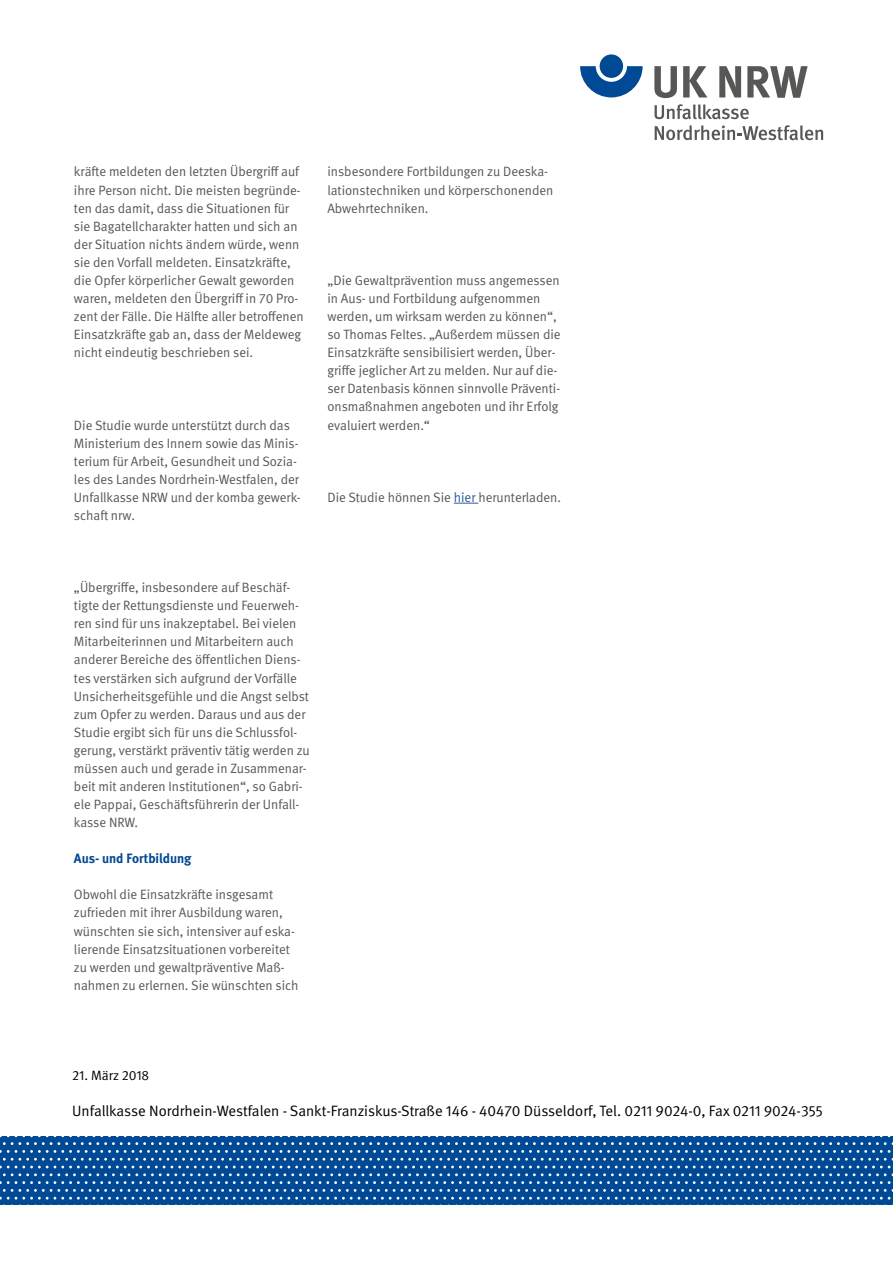
<style>
.page{position:relative;width:893px;height:1263px;background:#fff}
.page>*{position:absolute;margin:0;border:0;box-sizing:border-box;transform-origin:0 0}
.t1{font:15px "DGUV Meta";color:#000}
.t2{font:13.5px/18px "DGUV Meta";color:#575756}
.t3{font:700 13.5px "DGUV Meta";color:#004994}
.t4{font:13.5px "DGUV Meta";color:#000}
.s1{color:#275b9b}
</style>
<div class="page">
<svg style="left:580px;top:66px;width:63px;height:31px"></svg>
<div style="left:600px;top:54px;width:23px;height:24px;background:#004994;border-radius:50%"></div>
<svg style="left:654px;top:66px;width:23px;height:32px"></svg>
<svg style="left:683px;top:66px;width:24px;height:31px"></svg>
<svg style="left:719px;top:66px;width:22px;height:31px"></svg>
<svg style="left:747px;top:66px;width:61px;height:32px"></svg>
<svg style="left:655px;top:104px;width:94px;height:15px"></svg>
<svg style="left:655px;top:125px;width:168px;height:15px"></svg>
<svg style="left:0;top:1136px;width:893px;height:69px;background:#17599d"></svg>
<svg style="left:454px;top:503px;width:24px;height:1px"></svg>
<p class="t2" style="left:74px;top:163px;width:231px">kräfte meldeten den letzten Übergriff auf ihre Person nicht. Die meisten begründe&shy;ten das damit, dass die Situationen für sie Bagatellcharakter hatten und sich an der Situation nichts ändern würde, wenn sie den Vorfall meldeten. Einsatzkräfte, die Opfer körperlicher Gewalt geworden waren, meldeten den Übergriff in 70 Pro&shy;zent der Fälle. Die Hälfte aller betroffenen Einsatzkräfte gab an, dass der Meldeweg nicht eindeutig beschrieben sei.</p>
<p class="t2" style="left:74px;top:416px;width:228px">Die Studie wurde unterstützt durch das Ministerium des Innern sowie das Minis&shy;terium für Arbeit, Gesundheit und Sozia&shy;les des Landes Nordrhein-Westfalen, der Unfallkasse NRW und der komba gewerk&shy;schaft nrw.</p>
<p class="t2" style="left:327px;top:163px;width:227px">insbesondere Fortbildungen zu Deeska&shy;lationstechniken und körperschonenden<br>Abwehrtechniken.</p>
<p class="t2" style="left:327px;top:272px;width:235px">„Die Gewaltprävention muss angemessen in Aus- und Fortbildung aufgenommen werden, um wirksam werden zu können“, so Thomas Feltes. „Außerdem müssen die Einsatzkräfte sensibilisiert werden, Über&shy;griffe jeglicher Art zu melden. Nur auf die&shy;ser Datenbasis können sinnvolle Präventi&shy;onsmaßnahmen angeboten und ihr Erfolg evaluiert werden.“</p>
<p class="t2" style="left:327px;top:488px;width:235px">Die Studie hönnen Sie <span class="s1">hier</span> herunterladen.</p>
<p class="t2" style="left:74px;top:579px;width:237px">„Übergriffe, insbesondere auf Beschäf&shy;tigte der Rettungsdienste und Feuerweh&shy;ren sind für uns inakzeptabel. Bei vielen Mitarbeiterinnen und Mitarbeitern auch anderer Bereiche des öffentlichen Diens&shy;tes verstärken sich aufgrund der Vorfälle Unsicherheitsgefühle und die Angst selbst zum Opfer zu werden. Daraus und aus der Studie ergibt sich für uns die Schlussfol&shy;gerung, verstärkt präventiv tätig werden zu müssen auch und gerade in Zusammenar&shy;beit mit anderen Institutionen“, so Gabri&shy;ele Pappai, Geschäftsführerin der Unfall&shy;kasse NRW.</p>
<p class="t3" style="left:74px;top:850px;width:119px">Aus- und Fortbildung</p>
<p class="t2" style="left:74px;top:886px;width:226px">Obwohl die Einsatzkräfte insgesamt zufrieden mit ihrer Ausbildung waren, wünschten sie sich, intensiver auf eska&shy;lierende Einsatzsituationen vorbereitet zu werden und gewaltpräventive Maß&shy;nahmen zu erlernen. Sie wünschten sich</p>
<p class="t4" style="left:72px;top:1067px;width:78px">21. März 2018</p>
<p class="t1" style="left:72px;top:1102px;width:752px">Unfallkasse Nordrhein-Westfalen - Sankt-Franziskus-Straße 146 - 40470 Düsseldorf, Tel. 0211 9024-0, Fax 0211 9024-355</p>
</div>
